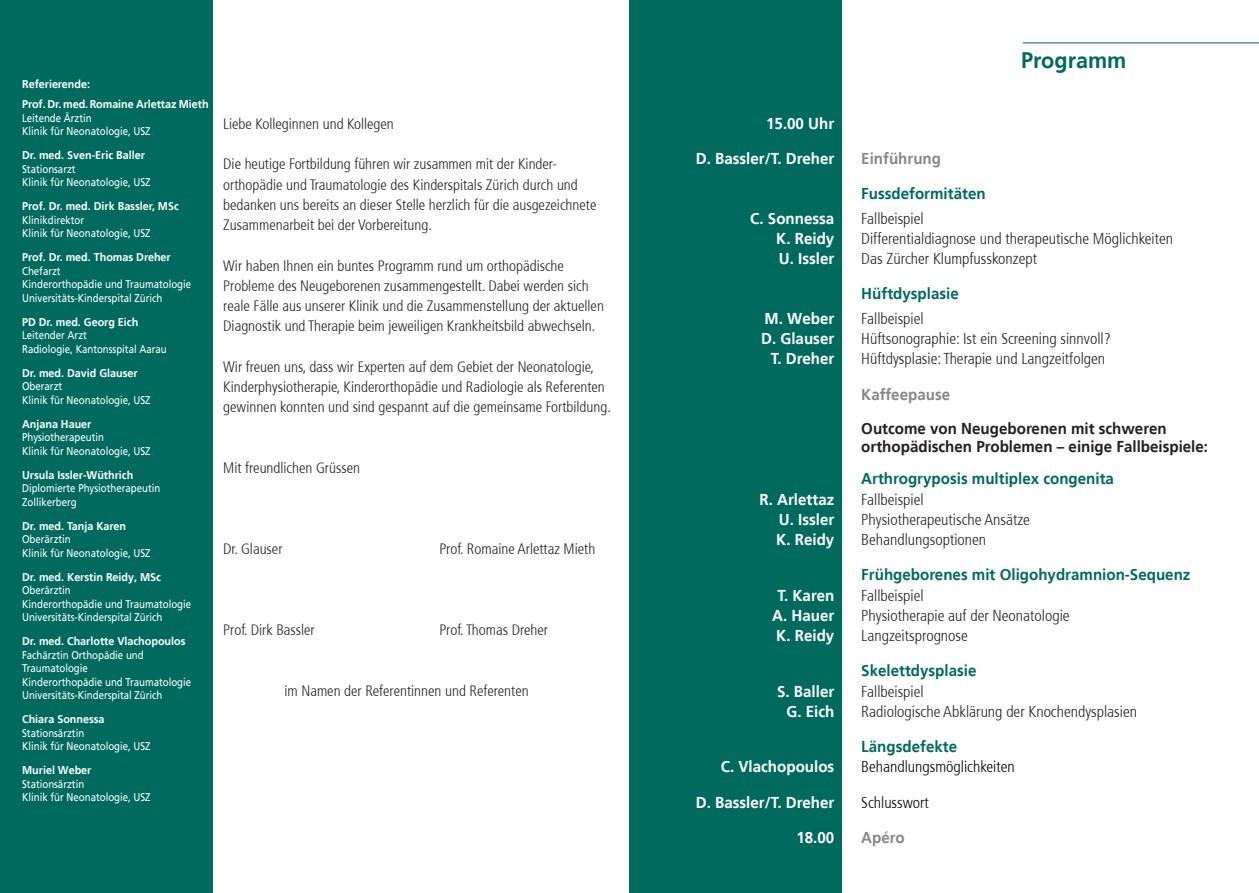
<style>
.page{position:relative;width:1259px;height:893px;background:#fff}
.page>*{position:absolute;margin:0;border:0;box-sizing:border-box;transform-origin:0 0}
.t1{font:700 22.5px "Frutiger 65";color:#006a5f;scale:.96 1}
.t2{font:300 condensed 15.75px "Frutiger";color:#231f20}
.t3{font:700 15.75px "Frutiger";color:#fff;scale:.96 1}
.t4{font:700 15.75px "Frutiger";color:#006a5f;scale:.96 1}
.t5{font:700 15.75px/18px "Frutiger";color:#231f20;scale:.96 1}
.t6{font:300 condensed 15.75px "Frutiger";color:#000}
.t7{font:700 15.75px "Frutiger";color:#85878a;scale:.96 1}
.t8{font:300 condensed 15px/20.2px "Frutiger";color:#231f20}
.t9{font:11.25px/13.5px "Frutiger";color:#fff;scale:.86 1}
.t10{font:700 11.25px/20px "Frutiger";color:#fff;scale:.96 1}
</style>
<div class="page">
<div style="left:0;top:0;width:213px;height:893px;background:#006a5f"></div>
<div style="left:629px;top:0;width:213px;height:893px;background:#006a5f"></div>
<hr style="left:1023px;top:43px;width:236px;height:1px;background:#006a5f">
<p class="t10" style="left:22px;top:74px;width:196px">Referierende:<br>Prof. Dr. med. Romaine Arlettaz Mieth</p>
<p class="t9" style="left:22px;top:111px;width:151px">Leitende Ärztin<br>Klinik für Neonatologie, USZ</p>
<p class="t10" style="left:22px;top:145px;width:129px">Dr. med. Sven-Eric Baller</p>
<p class="t9" style="left:22px;top:162px;width:151px">Stationsarzt<br>Klinik für Neonatologie, USZ</p>
<p class="t10" style="left:22px;top:196px;width:165px">Prof. Dr. med. Dirk Bassler, MSc</p>
<p class="t9" style="left:22px;top:213px;width:151px">Klinikdirektor<br>Klinik für Neonatologie, USZ</p>
<p class="t10" style="left:22px;top:247px;width:156px">Prof. Dr. med. Thomas Dreher</p>
<p class="t9" style="left:22px;top:264px;width:198px">Chefarzt<br>Kinderorthopädie und Traumatologie<br>Universitäts-Kinderspital Zürich</p>
<p class="t10" style="left:22px;top:312px;width:123px">PD Dr. med. Georg Eich</p>
<p class="t9" style="left:22px;top:328px;width:170px">Leitender Arzt<br>Radiologie, Kantonsspital Aarau</p>
<p class="t10" style="left:22px;top:363px;width:122px">Dr. med. David Glauser</p>
<p class="t9" style="left:22px;top:379px;width:151px">Oberarzt<br>Klinik für Neonatologie, USZ</p>
<p class="t10" style="left:22px;top:414px;width:74px">Anjana Hauer</p>
<p class="t9" style="left:22px;top:430px;width:151px">Physiotherapeutin<br>Klinik für Neonatologie, USZ</p>
<p class="t10" style="left:22px;top:465px;width:117px">Ursula Issler-Wüthrich</p>
<p class="t9" style="left:22px;top:481px;width:162px">Diplomierte Physiotherapeutin<br>Zollikerberg</p>
<p class="t10" style="left:22px;top:516px;width:110px">Dr. med. Tanja Karen</p>
<p class="t9" style="left:22px;top:532px;width:151px">Oberärztin<br>Klinik für Neonatologie, USZ</p>
<p class="t10" style="left:22px;top:567px;width:146px">Dr. med. Kerstin Reidy, MSc</p>
<p class="t9" style="left:22px;top:583px;width:198px">Oberärztin<br>Kinderorthopädie und Traumatologie<br>Universitäts-Kinderspital Zürich</p>
<p class="t10" style="left:22px;top:631px;width:172px">Dr. med. Charlotte Vlachopoulos</p>
<p class="t9" style="left:22px;top:648px;width:198px">Fachärztin Orthopädie und<br>Traumatologie<br>Kinderorthopädie und Traumatologie<br>Universitäts-Kinderspital Zürich</p>
<p class="t10" style="left:22px;top:709px;width:87px">Chiara Sonnessa</p>
<p class="t9" style="left:22px;top:726px;width:151px">Stationsärztin<br>Klinik für Neonatologie, USZ</p>
<p class="t10" style="left:22px;top:760px;width:74px">Muriel Weber</p>
<p class="t9" style="left:22px;top:777px;width:151px">Stationsärztin<br>Klinik für Neonatologie, USZ</p>
<p class="t8" style="left:223px;top:114px;width:172px">Liebe Kolleginnen und Kollegen</p>
<p class="t8" style="left:223px;top:154px;width:374px">Die heutige Fortbildung führen wir zusammen mit der Kinder&shy;orthopädie und Traumatologie des Kinderspitals Zürich durch und bedanken uns bereits an dieser Stelle herzlich für die ausgezeichnete Zusammenarbeit bei der Vorbereitung.</p>
<p class="t8" style="left:223px;top:255px;width:382px">Wir haben Ihnen ein buntes Programm rund um orthopädische Probleme des Neugeborenen zusammengestellt. Dabei werden sich reale Fälle aus unserer Klinik und die Zusammenstellung der aktuellen Diagnostik und Therapie beim jeweiligen Krankheitsbild abwechseln.</p>
<p class="t8" style="left:223px;top:357px;width:389px">Wir freuen uns, dass wir Experten auf dem Gebiet der Neonatologie,<br>Kinderphysiotherapie, Kinderorthopädie und Radiologie als Referenten gewinnen konnten und sind gespannt auf die gemeinsame Fortbildung.</p>
<p class="t8" style="left:223px;top:458px;width:138px">Mit freundlichen Grüssen</p>
<p class="t8" style="left:223px;top:539px;width:61px">Dr. Glauser</p>
<p class="t8" style="left:439px;top:539px;width:157px">Prof. Romaine Arlettaz Mieth</p>
<p class="t8" style="left:223px;top:620px;width:93px">Prof. Dirk Bassler</p>
<p class="t8" style="left:439px;top:620px;width:110px">Prof. Thomas Dreher</p>
<p class="t8" style="left:284px;top:681px;width:246px">im Namen der Referentinnen und Referenten</p>
<h1 class="t1" style="left:1021px;top:47px;width:111px">Programm</h1>
<p class="t3" style="left:766px;top:114px;width:72px">15.00 Uhr</p>
<p class="t3" style="left:696px;top:149px;width:146px">D. Bassler/T. Dreher</p>
<p class="t7" style="left:861px;top:149px;width:85px">Einführung</p>
<p class="t4" style="left:861px;top:184px;width:131px">Fussdeformitäten</p>
<p class="t3" style="left:750px;top:209px;width:89px">C. Sonnessa</p>
<p class="t2" style="left:861px;top:209px;width:64px">Fallbeispiel</p>
<p class="t3" style="left:776px;top:229px;width:62px">K. Reidy</p>
<p class="t2" style="left:861px;top:230px;width:313px">Differentialdiagnose und therapeutische Möglichkeiten</p>
<p class="t3" style="left:779px;top:249px;width:59px">U. Issler</p>
<p class="t2" style="left:861px;top:250px;width:177px">Das Zürcher Klumpfusskonzept</p>
<p class="t4" style="left:861px;top:285px;width:103px">Hüftdysplasie</p>
<p class="t3" style="left:764px;top:309px;width:74px">M. Weber</p>
<p class="t2" style="left:861px;top:310px;width:64px">Fallbeispiel</p>
<p class="t3" style="left:761px;top:329px;width:78px">D. Glauser</p>
<p class="t2" style="left:861px;top:330px;width:251px">Hüftsonographie: Ist ein Screening sinnvoll?</p>
<p class="t3" style="left:770px;top:350px;width:68px">T. Dreher</p>
<p class="t2" style="left:861px;top:350px;width:245px">Hüftdysplasie: Therapie und Langzeitfolgen</p>
<p class="t7" style="left:861px;top:385px;width:94px">Kaffeepause</p>
<p class="t5" style="left:861px;top:420px;width:363px">Outcome von Neugeborenen mit schweren orthopädischen Problemen – einige Fallbeispiele:</p>
<p class="t4" style="left:861px;top:469px;width:265px">Arthrogryposis multiplex congenita</p>
<p class="t3" style="left:759px;top:490px;width:79px">R. Arlettaz</p>
<p class="t2" style="left:861px;top:490px;width:64px">Fallbeispiel</p>
<p class="t3" style="left:779px;top:510px;width:59px">U. Issler</p>
<p class="t2" style="left:861px;top:510px;width:170px">Physiotherapeutische Ansätze</p>
<p class="t3" style="left:776px;top:530px;width:62px">K. Reidy</p>
<p class="t2" style="left:861px;top:531px;width:126px">Behandlungsoptionen</p>
<p class="t4" style="left:861px;top:565px;width:344px">Frühgeborenes mit Oligohydramnion-Sequenz</p>
<p class="t3" style="left:777px;top:586px;width:61px">T. Karen</p>
<p class="t2" style="left:861px;top:586px;width:64px">Fallbeispiel</p>
<p class="t3" style="left:772px;top:606px;width:66px">A. Hauer</p>
<p class="t2" style="left:861px;top:606px;width:210px">Physiotherapie auf der Neonatologie</p>
<p class="t3" style="left:776px;top:626px;width:62px">K. Reidy</p>
<p class="t2" style="left:861px;top:627px;width:108px">Langzeitsprognose</p>
<p class="t4" style="left:861px;top:661px;width:121px">Skelettdysplasie</p>
<p class="t3" style="left:777px;top:682px;width:61px">S. Baller</p>
<p class="t2" style="left:861px;top:682px;width:64px">Fallbeispiel</p>
<p class="t3" style="left:786px;top:702px;width:51px">G. Eich</p>
<p class="t2" style="left:861px;top:702px;width:277px">Radiologische Abklärung der Knochendysplasien</p>
<p class="t4" style="left:861px;top:737px;width:101px">Längsdefekte</p>
<p class="t3" style="left:721px;top:757px;width:120px">C. Vlachopoulos</p>
<p class="t6" style="left:861px;top:758px;width:155px">Behandlungsmöglichkeiten</p>
<p class="t3" style="left:696px;top:793px;width:146px">D. Bassler/T. Dreher</p>
<p class="t6" style="left:861px;top:793px;width:69px">Schlusswort</p>
<p class="t3" style="left:796px;top:828px;width:41px">18.00</p>
<p class="t7" style="left:861px;top:828px;width:47px">Apéro</p>
</div>
